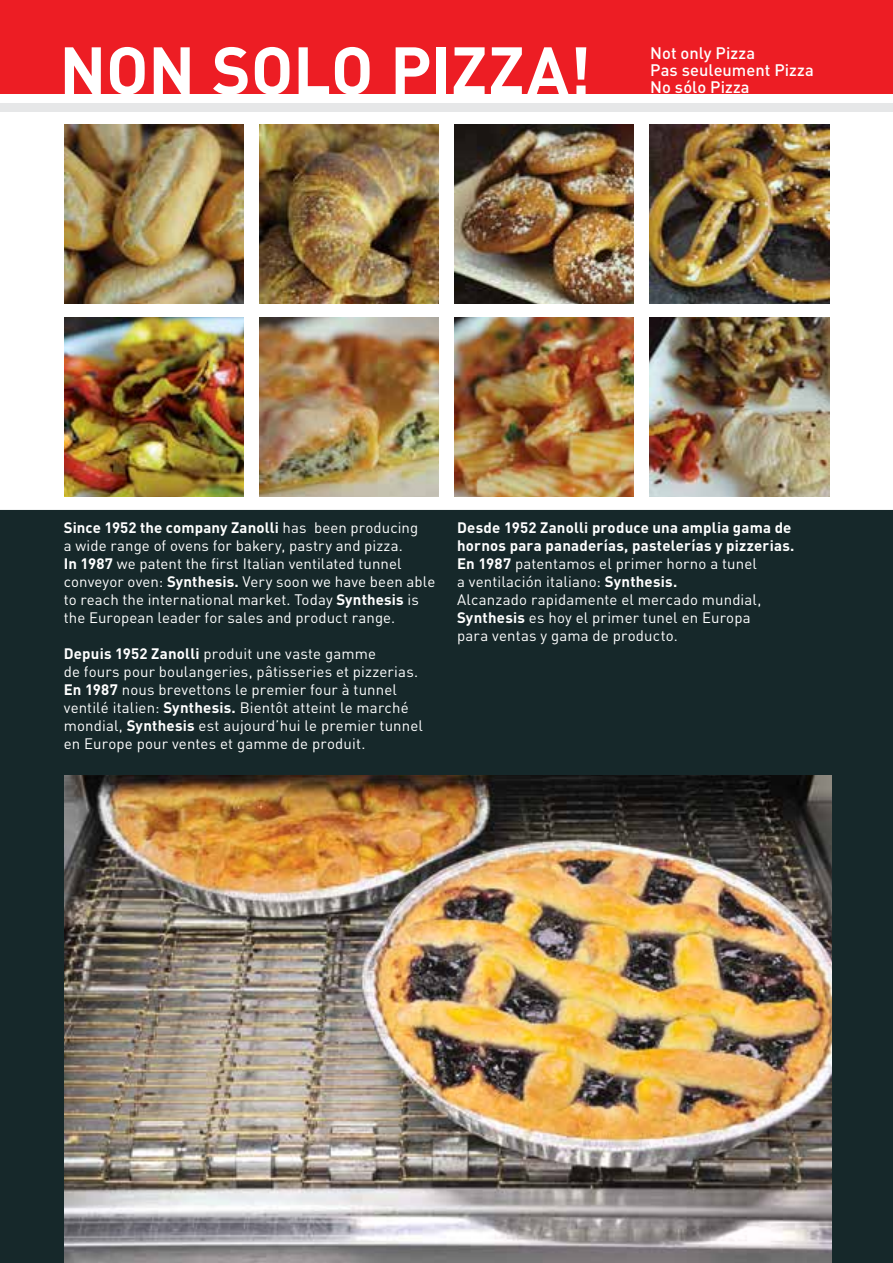
<style>
.page{position:relative;width:893px;height:1263px;background:#fff}
.page>*{position:absolute;margin:0;border:0;box-sizing:border-box;transform-origin:0 0}
.t1{font:700 66px "DIN";letter-spacing:-.005em;color:#fff}
.t2{font:500 16.5px/16.8px "DIN";color:#fff}
.t3{font:15px/18px "DIN";letter-spacing:.01em;color:#fff}
.s1{font-weight:700}
</style>
<div class="page">
<div style="left:0;top:0;width:893px;height:94px;background:#ed1d24"></div>
<div style="left:0;top:510px;width:893px;height:753px;background:#16282a"></div>
<div style="left:0;top:103px;width:893px;height:9px;background:#e6e7e8"></div>
<img style="left:64px;top:124px;width:179px;height:180px">
<img style="left:64px;top:317px;width:180px;height:179px">
<img style="left:454px;top:317px;width:180px;height:179px">
<img style="left:650px;top:317px;width:179px;height:179px">
<img style="left:650px;top:124px;width:179px;height:180px">
<img style="left:455px;top:124px;width:179px;height:180px">
<img style="left:259px;top:317px;width:179px;height:179px">
<img style="left:259px;top:124px;width:180px;height:180px">
<img style="left:64px;top:775px;width:768px;height:488px">
<h1 class="t1" style="left:59px;top:27px;width:533px">NON SOLO PIZZA!</h1>
<p class="t2" style="left:650px;top:44px;width:165px">Not only Pizza<br>Pas seuleument Pizza<br>No sólo Pizza</p>
<p class="t3" style="left:64px;top:519px;width:373px"><span class="s1">Since 1952 the company Zanolli</span> has been producing<br>a wide range of ovens for bakery, pastry and pizza.<br><span class="s1">In 1987</span> we patent the first Italian ventilated tunnel conveyor oven: <span class="s1">Synthesis.</span> Very soon we have been able to reach the international market. Today <span class="s1">Synthesis</span> is the European leader for sales and product range.</p>
<p class="t3" style="left:64px;top:645px;width:361px"><span class="s1">Depuis 1952 Zanolli</span> produit une vaste gamme<br>de fours pour boulangeries, pâtisseries et pizzerias.<br><span class="s1">En 1987</span> nous brevettons le premier four à tunnel ventilé italien: <span class="s1">Synthesis.</span> Bientôt atteint le marché mondial, <span class="s1">Synthesis</span> est aujourd’hui le premier tunnel en Europe pour ventes et gamme de produit.</p>
<p class="t3" style="left:457px;top:519px;width:339px"><span class="s1">Desde 1952 Zanolli produce una amplia gama de hornos para panaderías, pastelerías y pizzerias.<br>En 1987</span> patentamos el primer horno a tunel<br>a ventilación italiano: <span class="s1">Synthesis.<br></span>Alcanzado rapidamente el mercado mundial, <span class="s1">Synthesis</span> es hoy el primer tunel en Europa<br>para ventas y gama de producto.</p>
</div>
